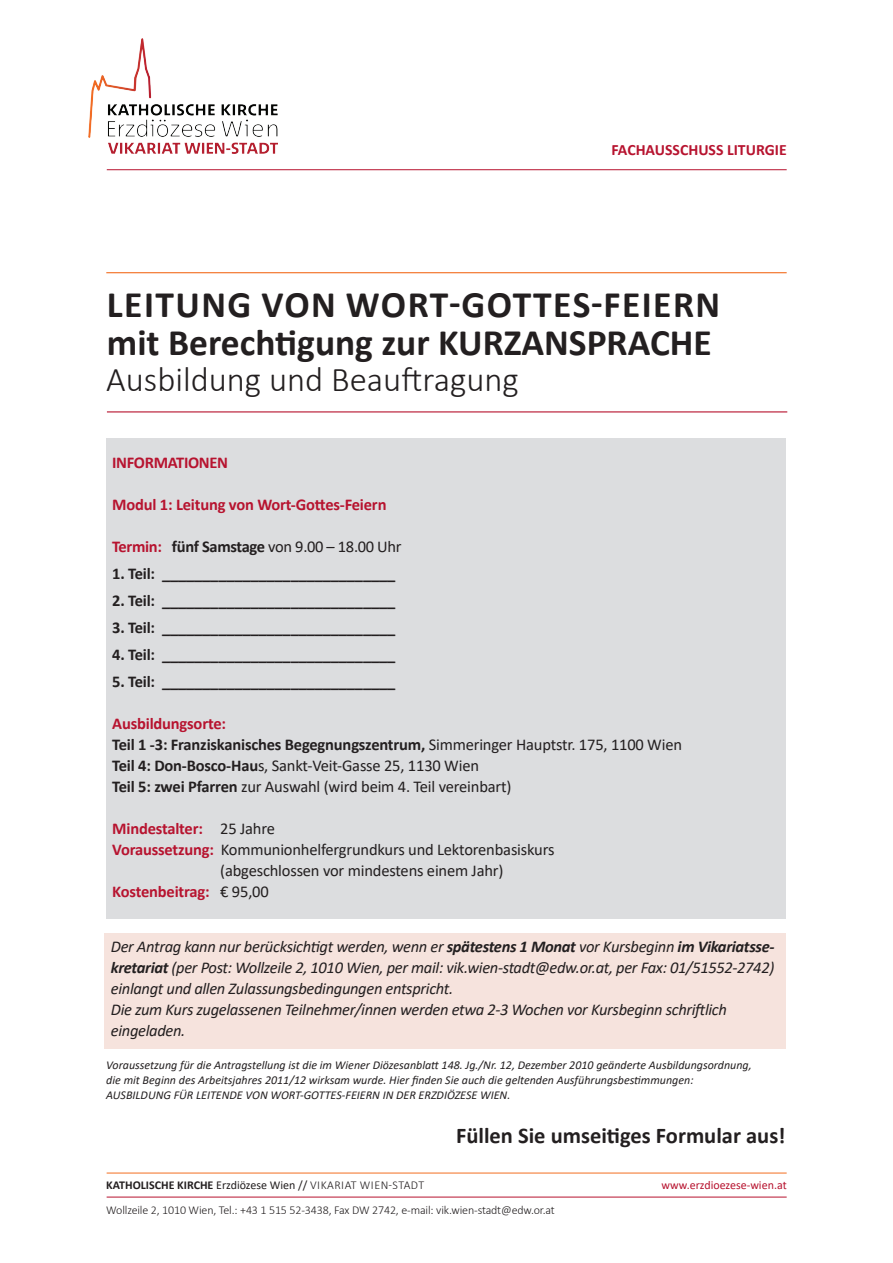
<style>
.page{position:relative;width:893px;height:1263px;background:#fff}
.page>*{position:absolute;margin:0;border:0;box-sizing:border-box;transform-origin:0 0}
.t1{font:700 37.5px/37.5px "Calibri";color:#231f20}
.t2{font:300 34.8px "Calibri";color:#231f20}
.t3{font:700 22.5px "Calibri";color:#231f20}
.t4{font:16.5px/21px "Calibri";letter-spacing:-.01em;color:#231f20}
.t5{font:italic 16.5px/21px "Calibri";letter-spacing:-.02em;color:#231f20}
.t6{font:700 16.5px "Calibri";letter-spacing:-.01em;color:#231f20}
.t7{font:700 16.5px "Calibri";letter-spacing:-.01em;color:#b7132f}
.t8{font:700 15.75px "Calibri";color:#b7132f}
.t9{font:italic 12px/15px "Calibri";color:#231f20}
.t10{font:300 12px "Calibri";letter-spacing:-.01em;color:#231f20}
.t11{font:300 12px "Calibri";letter-spacing:.04em;color:#231f20}
.t12{font:12px "Calibri";color:#b7132f}
.s1{font-weight:700;color:#b7132f}
.s2{font-weight:700}
.s3{font-weight:400;color:#231f20}
.s4{font-weight:400}
</style>
<div class="page">
<img style="left:89px;top:38px;width:188px;height:116px">
<hr style="left:107px;top:1197px;width:680px;height:1px;background:#b7132f">
<hr style="left:107px;top:1173px;width:680px;height:1px;background:#f36e21">
<hr style="left:107px;top:169px;width:680px;height:1px;background:#b7132f">
<div style="left:104px;top:933px;width:682px;height:116px;background:#f6e3dd"></div>
<div style="left:106px;top:438px;width:680px;height:480px;background:#dcdddf"></div>
<hr style="left:107px;top:411px;width:680px;height:1px;background:#b7132f">
<hr style="left:106px;top:272px;width:681px;height:1px;background:#f36e21">
<p class="t8" style="left:612px;top:139px;width:177px">FACHAUSSCHUSS LITURGIE</p>
<h1 class="t1" style="left:107px;top:286px;width:615px">LEITUNG VON WORT-GOTTES-FEIERN mit Berechtigung zur KURZANSPRACHE</h1>
<h2 class="t2" style="left:106px;top:358px;width:414px">Ausbildung und Beauftragung</h2>
<p class="t7" style="left:112px;top:451px;width:117px">INFORMATIONEN</p>
<p class="t7" style="left:112px;top:493px;width:276px">Modul 1: Leitung von Wort-Gottes-Feiern</p>
<p class="t4" style="left:112px;top:536px;width:291px"><span class="s1">Termin:</span> <span class="s2">fünf Samstage</span> von 9.00 – 18.00 Uhr</p>
<p class="t6" style="left:112px;top:562px;width:285px">1. Teil: _____________________________</p>
<p class="t6" style="left:112px;top:589px;width:285px">2. Teil: _____________________________</p>
<p class="t6" style="left:112px;top:616px;width:285px">3. Teil: _____________________________</p>
<p class="t6" style="left:112px;top:643px;width:285px">4. Teil: _____________________________</p>
<p class="t6" style="left:112px;top:670px;width:285px">5. Teil: _____________________________</p>
<p class="t4" style="left:112px;top:713px;width:571px"><span class="s1">Ausbildungsorte:<br></span><span class="s2">Teil 1 -3: Franziskanisches Begegnungszentrum,</span> Simmeringer Hauptstr. 175, 1100 Wien <span class="s2">Teil 4: Don-Bosco-Hau</span>s, Sankt-Veit-Gasse 25, 1130 Wien<br><span class="s2">Teil 5: zwei Pfarren</span> zur Auswahl (wird beim 4. Teil vereinbart)</p>
<p class="t7" style="left:112px;top:817px;width:164px">Mindestalter: <span class="s3">25 Jahre</span></p>
<p class="t4" style="left:112px;top:839px;width:444px"><span class="s1">Voraussetzung:</span> Kommunionhelfergrundkurs und Lektorenbasiskurs</p>
<p class="t4" style="left:220px;top:860px;width:285px">(abgeschlossen vor mindestens einem Jahr)</p>
<p class="t7" style="left:112px;top:880px;width:158px">Kostenbeitrag: <span class="s3">€ 95,00</span></p>
<p class="t5" style="left:111px;top:935px;width:665px">Der Antrag kann nur berücksichtigt werden, wenn er <span class="s2">spätestens 1 Monat</span> vor Kursbeginn <span class="s2">im Vikariatsse&shy;kretariat</span> (per Post: Wollzeile 2, 1010 Wien, per mail: vik.wien-stadt@edw.or.at, per Fax: 01/51552-2742) einlangt und allen Zulassungsbedingungen entspricht.<br>Die zum Kurs zugelassenen Teilnehmer/innen werden etwa 2-3 Wochen vor Kursbeginn schriftlich eingeladen.</p>
<p class="t9" style="left:106px;top:1057px;width:647px">Voraussetzung für die Antragstellung ist die im Wiener Diözesanblatt 148. Jg./Nr. 12, Dezember 2010 geänderte Ausbildungsordnung, die mit Beginn des Arbeitsjahres 2011/12 wirksam wurde. Hier finden Sie auch die geltenden Ausführungsbestimmungen:<br>AUSBILDUNG FÜR LEITENDE VON WORT-GOTTES-FEIERN IN DER ERZDIÖZESE WIEN.</p>
<h3 class="t3" style="left:456px;top:1119px;width:331px">Füllen Sie umseitiges Formular aus!</h3>
<p class="t11" style="left:106px;top:1177px;width:318px"><span class="s2">KATHOLISCHE KIRCHE</span> <span class="s4">Erzdiözese Wien //</span> VIKARIAT wi en-sta dt</p>
<p class="t12" style="left:662px;top:1177px;width:127px">www.erzdioezese-wien.at</p>
<p class="t10" style="left:106px;top:1202px;width:450px">Wollzeile 2, 1010 Wien, Tel.: +43 1 515 52-3438, Fax DW 2742, e-mail: vik.wien-stadt@edw.or.at</p>
</div>
